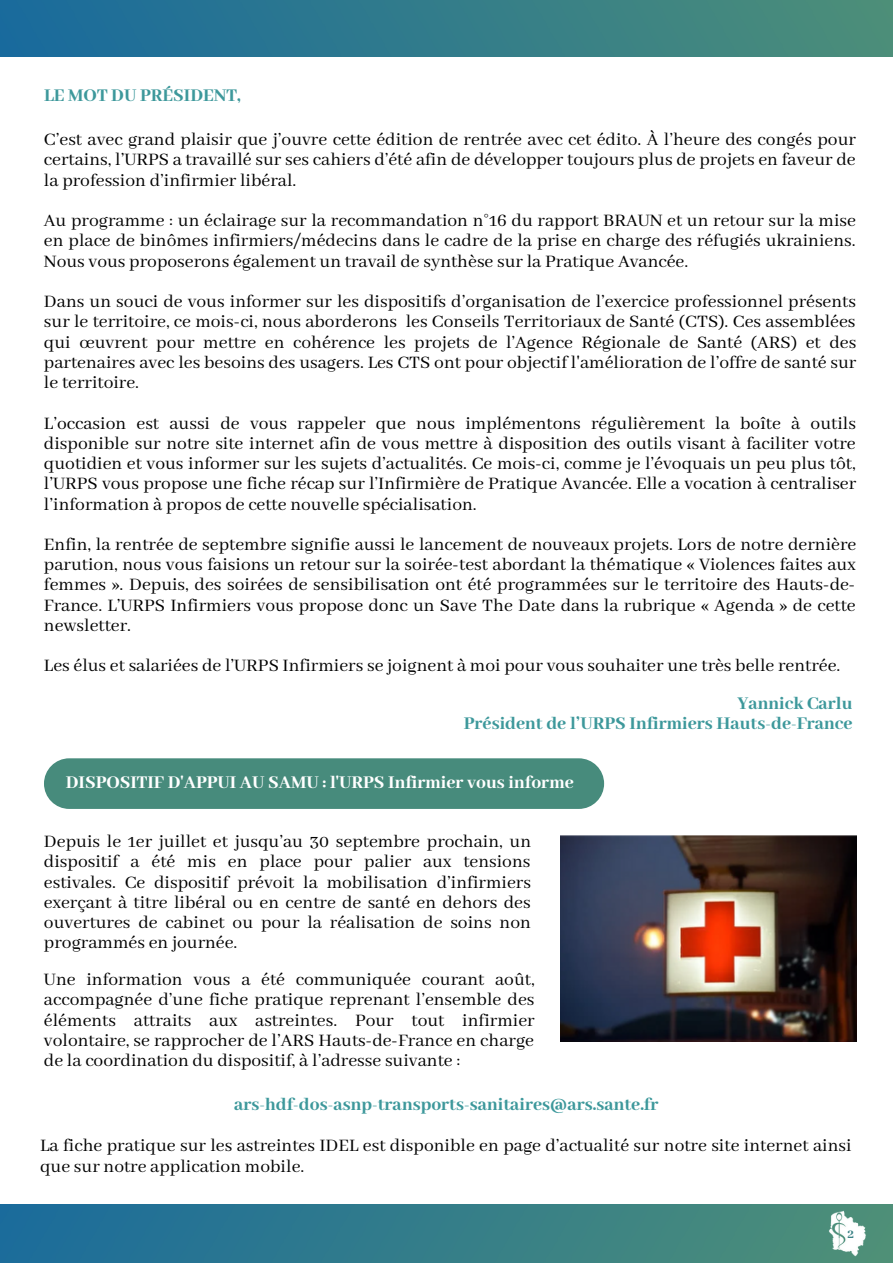
<style>
.page{position:relative;width:893px;height:1264px;background:#fff}
.page>*{position:absolute;margin:0;border:0;box-sizing:border-box;transform-origin:0 0}
.t1{font:19.5px/20.2px "Abhaya Libre";color:#000;text-align:justify}
.t2{font:800 19.5px/20.2px "Abhaya Libre";color:#3d989b;text-align:right}
.t3{font:800 19.5px "Abhaya Libre";color:#fff}
.t4{font:800 13.8px "Abhaya Libre";color:#3a8185}
</style>
<div class="page">
<img style="left:0;top:0;width:892px;height:56px">
<img style="left:0;top:1204px;width:892px;height:58px">
<div style="left:44px;top:758px;width:560px;height:51px;background:#478b7c;border-radius:25px"></div>
<img style="left:560px;top:835px;width:296px;height:206px">
<img style="left:823px;top:1208px;width:48px;height:49px">
<p class="t2" style="left:44px;top:86px;width:198px">LE MOT DU PRÉSIDENT,</p>
<p class="t1" style="left:44px;top:130px;width:813px">C’est avec grand plaisir que j’ouvre cette édition de rentrée avec cet édito. À l’heure des congés pour certains, l’URPS a travaillé sur ses cahiers d’été afin de développer toujours plus de projets en faveur de la profession d’infirmier libéral.</p>
<p class="t1" style="left:44px;top:211px;width:813px">Au programme : un éclairage sur la recommandation n°16 du rapport BRAUN et un retour sur la mise en place de binômes infirmiers/médecins dans le cadre de la prise en charge des réfugiés ukrainiens.<br>Nous vous proposerons également un travail de synthèse sur la Pratique Avancée.</p>
<p class="t1" style="left:44px;top:292px;width:813px">Dans un souci de vous informer sur les dispositifs d’organisation de l’exercice professionnel présents sur le territoire, ce mois-ci, nous aborderons les Conseils Territoriaux de Santé (CTS). Ces assemblées qui œuvrent pour mettre en cohérence les projets de l’Agence Régionale de Santé (ARS) et des partenaires avec les besoins des usagers. Les CTS ont pour objectif l'amélioration de l’offre de santé sur le territoire.</p>
<p class="t1" style="left:44px;top:413px;width:813px">L’occasion est aussi de vous rappeler que nous implémentons régulièrement la boîte à outils disponible sur notre site internet afin de vous mettre à disposition des outils visant à faciliter votre quotidien et vous informer sur les sujets d’actualités. Ce mois-ci, comme je l’évoquais un peu plus tôt, l’URPS vous propose une fiche récap sur l’Infirmière de Pratique Avancée. Elle a vocation à centraliser l’information à propos de cette nouvelle spécialisation.</p>
<p class="t1" style="left:44px;top:535px;width:813px">Enfin, la rentrée de septembre signifie aussi le lancement de nouveaux projets. Lors de notre dernière parution, nous vous faisions un retour sur la soirée-test abordant la thématique « Violences faites aux femmes ». Depuis, des soirées de sensibilisation ont été programmées sur le territoire des Hauts-de-France. L’URPS Infirmiers vous propose donc un Save The Date dans la rubrique « Agenda » de cette newsletter.</p>
<p class="t1" style="left:44px;top:656px;width:797px">Les élus et salariées de l’URPS Infirmiers se joignent à moi pour vous souhaiter une très belle rentrée.</p>
<p class="t2" style="left:464px;top:694px;width:390px">Yannick Carlu<br>Président de l’URPS Infirmiers Hauts-de-France</p>
<p class="t3" style="left:66px;top:771px;width:509px">DISPOSITIF D'APPUI AU SAMU : l'URPS Infirmier vous informe</p>
<p class="t1" style="left:44px;top:832px;width:488px">Depuis le 1er juillet et jusqu’au 30 septembre prochain, un dispositif a été mis en place pour palier aux tensions estivales. Ce dispositif prévoit la mobilisation d’infirmiers exerçant à titre libéral ou en centre de santé en dehors des ouvertures de cabinet ou pour la réalisation de soins non programmés en journée.</p>
<p class="t1" style="left:44px;top:970px;width:492px">Une information vous a été communiquée courant août, accompagnée d’une fiche pratique reprenant l’ensemble des éléments attraits aux astreintes. Pour tout infirmier volontaire, se rapprocher de l’ARS Hauts-de-France en charge de la coordination du dispositif, à l’adresse suivante :</p>
<p class="t2" style="left:234px;top:1095px;width:426px">ars-hdf-dos-asnp-transports-sanitaires@ars.sante.fr</p>
<p class="t1" style="left:40px;top:1136px;width:813px">La fiche pratique sur les astreintes IDEL est disponible en page d’actualité sur notre site internet ainsi que sur notre application mobile.</p>
<p class="t4" style="left:847px;top:1226px;width:8px">2</p>
</div>
